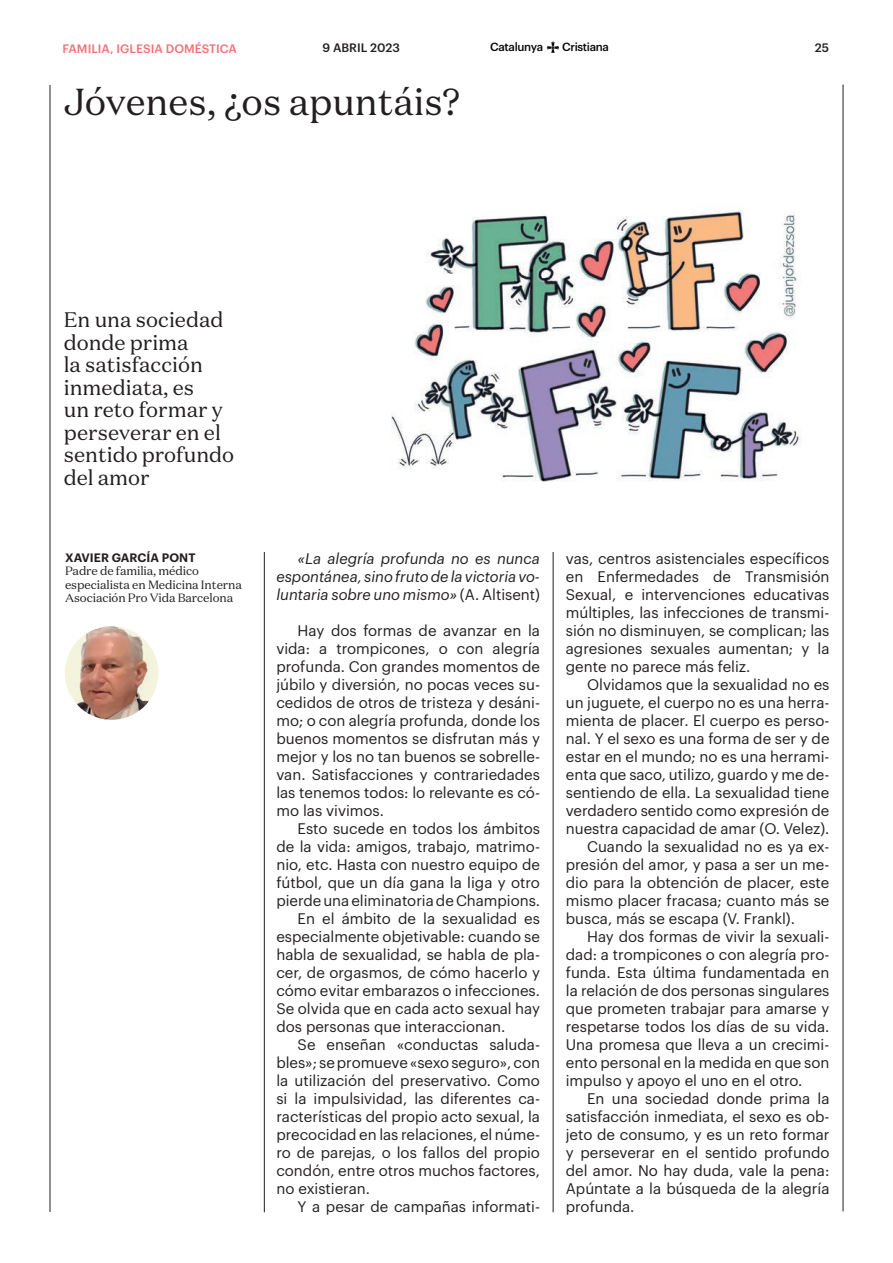
<style>
.page{position:relative;width:893px;height:1263px;background:#fff}
.page>*{position:absolute;margin:0;border:0;box-sizing:border-box;transform-origin:0 0}
.t1{font:37.5px "Domaine Text";color:#231f20}
.t2{font:21px/22.5px "Domaine Text";color:#231f20}
.t3{font:15px/18px "Graphik";color:#231f20;text-align:justify}
.t4{font:italic 15px/18px "Graphik";color:#231f20;text-align:justify}
.t5{font:12px/13.5px "Domaine Text";letter-spacing:-.01em;color:#231f20}
.t6{font:500 12px "Graphik";color:#f27278}
.t7{font:600 12px "Graphik";letter-spacing:.005em;color:#231f20}
.t8{font:500 12px "Graphik";color:#231f20}
.t9{font:500 11.55px "Graphik";letter-spacing:-.03em;color:#07090c}
.s1{font-style:normal}
</style>
<div class="page">
<svg style="left:547px;top:42px;width:12px;height:11px"></svg>
<hr style="left:843px;top:85px;width:1px;height:1126px;background:#231f20">
<hr style="left:50px;top:85px;width:1px;height:1127px;background:#231f20">
<img style="left:391px;top:210px;width:410px;height:272px">
<hr style="left:264px;top:552px;width:1px;height:660px;background:#231f20">
<hr style="left:553px;top:552px;width:1px;height:660px;background:#231f20">
<img style="left:65px;top:626px;width:93px;height:94px;border-radius:47px">
<p class="t6" style="left:63px;top:39px;width:176px">FAMILIA, IGLESIA DOMÉSTICA</p>
<p class="t8" style="left:322px;top:38px;width:79px">9 ABRIL 2023</p>
<p class="t9" style="left:490px;top:38px;width:54px">Catalunya</p>
<p class="t9" style="left:562px;top:38px;width:48px">Cristiana</p>
<p class="t8" style="left:815px;top:38px;width:16px">25</p>
<h1 class="t1" style="left:64px;top:78px;width:398px">Jóvenes, ¿os apuntáis?</h1>
<h2 class="t2" style="left:64px;top:308px;width:172px">En una sociedad donde prima<br>la satisfacción inmediata, es<br>un reto formar y perseverar en el sentido profundo del amor</h2>
<p class="t7" style="left:65px;top:548px;width:132px">XAVIER GARCÍA PONT</p>
<p class="t5" style="left:65px;top:564px;width:178px">Padre de familia, médico especialista en Medicina Interna<br>Asociación Pro Vida Barcelona</p>
<p class="t4" style="left:276px;top:548px;width:265px;text-indent:21px">«La alegría profunda no es nunca espontánea, sino fruto de la victoria vo&shy;luntaria sobre uno mismo» <span class="s1">(A. Altisent)</span></p>
<p class="t3" style="left:276px;top:620px;width:265px;text-indent:21px">Hay dos formas de avanzar en la vida: a trompicones, o con alegría profunda. Con grandes momentos de júbilo y diversión, no pocas veces su&shy;cedidos de otros de tristeza y desáni&shy;mo; o con alegría profunda, donde los buenos momentos se disfrutan más y mejor y los no tan buenos se sobrelle&shy;van. Satisfacciones y contrariedades las tenemos todos: lo relevante es có&shy;mo las vivimos.</p>
<p class="t3" style="left:298px;top:818px;width:244px">Esto sucede en todos los ámbitos</p>
<p class="t3" style="left:276px;top:836px;width:265px">de la vida: amigos, trabajo, matrimo-</p>
<p class="t3" style="left:276px;top:854px;width:265px">nio, etc. Hasta con nuestro equipo de</p>
<p class="t3" style="left:276px;top:872px;width:265px">fútbol, que un día gana la liga y otro</p>
<p class="t3" style="left:276px;top:890px;width:265px">pierde una eliminatoria de Champions.</p>
<p class="t3" style="left:298px;top:908px;width:244px">En el ámbito de la sexualidad es</p>
<p class="t3" style="left:276px;top:926px;width:265px">especialmente objetivable: cuando se</p>
<p class="t3" style="left:276px;top:944px;width:265px">habla de sexualidad, se habla de pla-</p>
<p class="t3" style="left:276px;top:962px;width:265px">cer, de orgasmos, de cómo hacerlo y</p>
<p class="t3" style="left:276px;top:980px;width:265px">cómo evitar embarazos o infecciones.</p>
<p class="t3" style="left:276px;top:998px;width:265px">Se olvida que en cada acto sexual hay</p>
<p class="t3" style="left:276px;top:1016px;width:231px">dos personas que interaccionan.</p>
<p class="t3" style="left:298px;top:1034px;width:244px">Se enseñan «conductas saluda-</p>
<p class="t3" style="left:276px;top:1052px;width:265px">bles»; se promueve «sexo seguro», con</p>
<p class="t3" style="left:276px;top:1070px;width:265px">la utilización del preservativo. Como</p>
<p class="t3" style="left:276px;top:1088px;width:265px">si la impulsividad, las diferentes ca-</p>
<p class="t3" style="left:276px;top:1106px;width:265px">racterísticas del propio acto sexual, la</p>
<p class="t3" style="left:276px;top:1124px;width:265px">precocidad en las relaciones, el núme-</p>
<p class="t3" style="left:276px;top:1142px;width:265px">ro de parejas, o los fallos del propio</p>
<p class="t3" style="left:276px;top:1160px;width:265px">condón, entre otros muchos factores,</p>
<p class="t3" style="left:276px;top:1178px;width:95px">no existieran.</p>
<p class="t3" style="left:298px;top:1196px;width:244px">Y a pesar de campañas informati-</p>
<p class="t3" style="left:566px;top:548px;width:265px">vas, centros asistenciales específicos en Enfermedades de Transmisión Sexual, e intervenciones educativas múltiples, las infecciones de transmi&shy;sión no disminuyen, se complican; las agresiones sexuales aumentan; y la gente no parece más feliz.</p>
<p class="t3" style="left:587px;top:674px;width:244px">Olvidamos que la sexualidad no es</p>
<p class="t3" style="left:566px;top:692px;width:265px">un juguete, el cuerpo no es una herra-</p>
<p class="t3" style="left:566px;top:710px;width:265px">mienta de placer. El cuerpo es perso-</p>
<p class="t3" style="left:566px;top:728px;width:265px">nal. Y el sexo es una forma de ser y de</p>
<p class="t3" style="left:566px;top:746px;width:265px">estar en el mundo; no es una herrami-</p>
<p class="t3" style="left:566px;top:764px;width:265px">enta que saco, utilizo, guardo y me de-</p>
<p class="t3" style="left:566px;top:782px;width:265px">sentiendo de ella. La sexualidad tiene</p>
<p class="t3" style="left:566px;top:800px;width:265px">verdadero sentido como expresión de</p>
<p class="t3" style="left:566px;top:818px;width:265px">nuestra capacidad de amar (O. Velez).</p>
<p class="t3" style="left:587px;top:836px;width:244px">Cuando la sexualidad no es ya ex-</p>
<p class="t3" style="left:566px;top:854px;width:265px">presión del amor, y pasa a ser un me-</p>
<p class="t3" style="left:566px;top:872px;width:265px">dio para la obtención de placer, este</p>
<p class="t3" style="left:566px;top:890px;width:265px">mismo placer fracasa; cuanto más se</p>
<p class="t3" style="left:566px;top:908px;width:231px">busca, más se escapa (V. Frankl).</p>
<p class="t3" style="left:587px;top:926px;width:244px">Hay dos formas de vivir la sexuali-</p>
<p class="t3" style="left:566px;top:944px;width:265px">dad: a trompicones o con alegría pro-</p>
<p class="t3" style="left:566px;top:962px;width:265px">funda. Esta última fundamentada en</p>
<p class="t3" style="left:566px;top:980px;width:265px">la relación de dos personas singulares</p>
<p class="t3" style="left:566px;top:998px;width:265px">que prometen trabajar para amarse y</p>
<p class="t3" style="left:566px;top:1016px;width:265px">respetarse todos los días de su vida.</p>
<p class="t3" style="left:566px;top:1034px;width:265px">Una promesa que lleva a un crecimi-</p>
<p class="t3" style="left:566px;top:1052px;width:265px">ento personal en la medida en que son</p>
<p class="t3" style="left:566px;top:1070px;width:238px">impulso y apoyo el uno en el otro.</p>
<p class="t3" style="left:587px;top:1088px;width:244px">En una sociedad donde prima la</p>
<p class="t3" style="left:566px;top:1106px;width:265px">satisfacción inmediata, el sexo es ob-</p>
<p class="t3" style="left:566px;top:1124px;width:265px">jeto de consumo, y es un reto formar</p>
<p class="t3" style="left:566px;top:1142px;width:265px">y perseverar en el sentido profundo</p>
<p class="t3" style="left:566px;top:1160px;width:265px">del amor. No hay duda, vale la pena:</p>
<p class="t3" style="left:566px;top:1178px;width:265px">Apúntate a la búsqueda de la alegría</p>
<p class="t3" style="left:566px;top:1196px;width:70px">profunda.</p>
</div>
